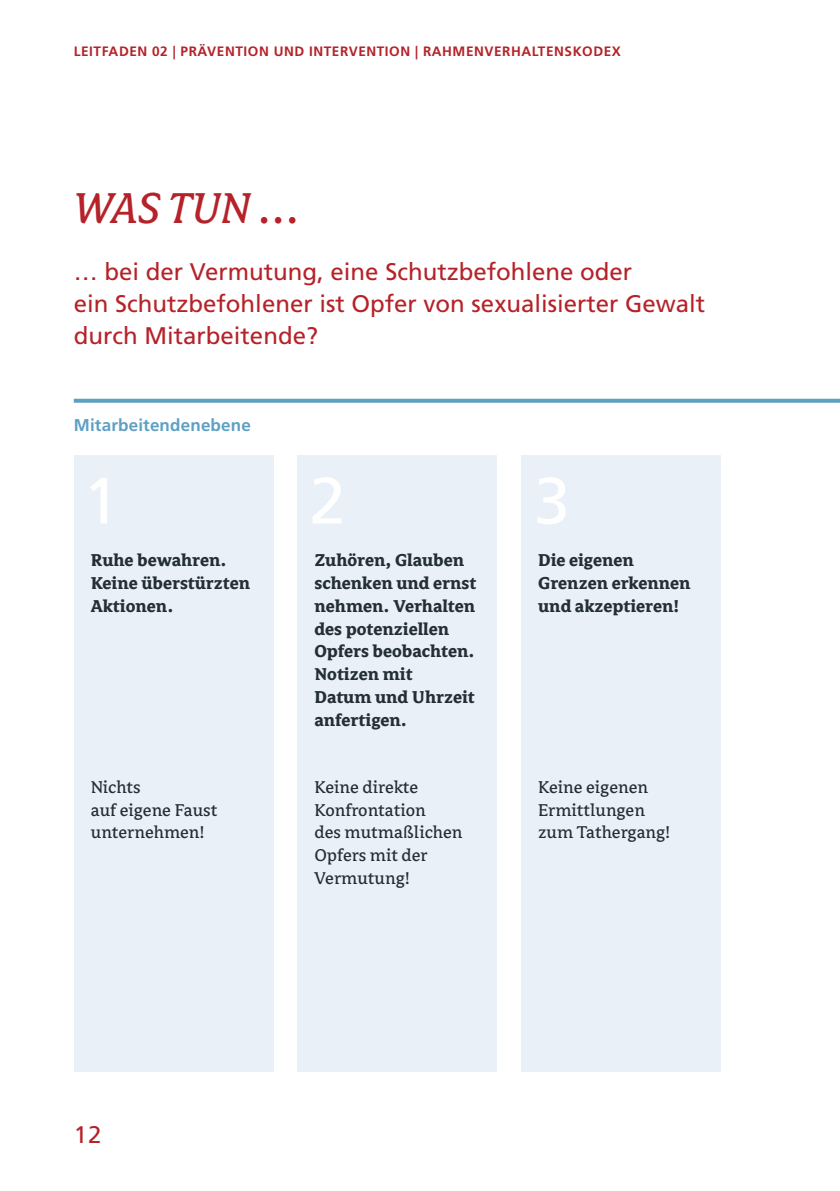
<style>
.page{position:relative;width:840px;height:1191px;background:#fff}
.page>*{position:absolute;margin:0;border:0;box-sizing:border-box;transform-origin:0 0}
.t1{font:65.4px "Frutiger LT Std";color:#fff}
.t2{font:italic 48px "Avance OT";letter-spacing:.01em;color:#b52229}
.t3{font:24px/32px "Frutiger LT Std";color:#b52229}
.t4{font:700 19px/22.8px "Avance OT";color:#232e37}
.t5{font:19px/22.8px "Avance OT";color:#232e37}
.t6{font:700 17px "Frutiger LT Std";letter-spacing:.01em;color:#5ea0c3}
.t7{font:700 13.6px "Frutiger LT Std";letter-spacing:.04em;color:#b52229}
</style>
<div class="page">
<div style="left:74px;top:455px;width:199px;height:616px;background:#eaf0f7"></div>
<div style="left:297px;top:455px;width:200px;height:616px;background:#eaf0f7"></div>
<div style="left:521px;top:455px;width:199px;height:616px;background:#eaf0f7"></div>
<svg style="left:74px;top:399px;width:765px;height:4px;background:#67a5c6"></svg>
<p class="t7" style="left:74px;top:43px;width:548px">LEITFADEN 02 | PRÄVENTION UND INTERVENTION | RAHMENVERHALTENSKODEX</p>
<h2 class="t2" style="left:74px;top:183px;width:227px">WAS TUN …</h2>
<p class="t3" style="left:74px;top:256px;width:632px">… bei der Vermutung, eine Schutzbefohlene oder<br>ein Schutzbefohlener ist Opfer von sexualisierter Gewalt durch Mitarbeitende?</p>
<p class="t6" style="left:74px;top:415px;width:178px">Mitarbeitendenebene</p>
<h1 class="t1" style="left:83px;top:462px;width:38px">1</h1>
<h1 class="t1" style="left:309px;top:462px;width:38px">2</h1>
<h1 class="t1" style="left:533px;top:462px;width:38px">3</h1>
<p class="t4" style="left:91px;top:550px;width:161px">Ruhe bewahren.<br>Keine überstürzten<br>Aktionen.</p>
<p class="t4" style="left:314px;top:550px;width:163px">Zuhören, Glauben schenken und ernst nehmen. Verhalten des potenziellen<br>Opfers beobachten.<br>Notizen mit<br>Datum und Uhrzeit anfertigen.</p>
<p class="t4" style="left:538px;top:550px;width:154px">Die eigenen<br>Grenzen erkennen und akzeptieren!</p>
<p class="t5" style="left:91px;top:776px;width:128px">Nichts<br>auf eigene Faust unternehmen!</p>
<p class="t5" style="left:314px;top:776px;width:149px">Keine direkte<br>Konfrontation<br>des mutmaßlichen<br>Opfers mit der<br>Vermutung!</p>
<p class="t5" style="left:538px;top:776px;width:133px">Keine eigenen<br>Ermittlungen zum Tathergang!</p>
<p class="t3" style="left:74px;top:1118px;width:29px">12</p>
</div>
